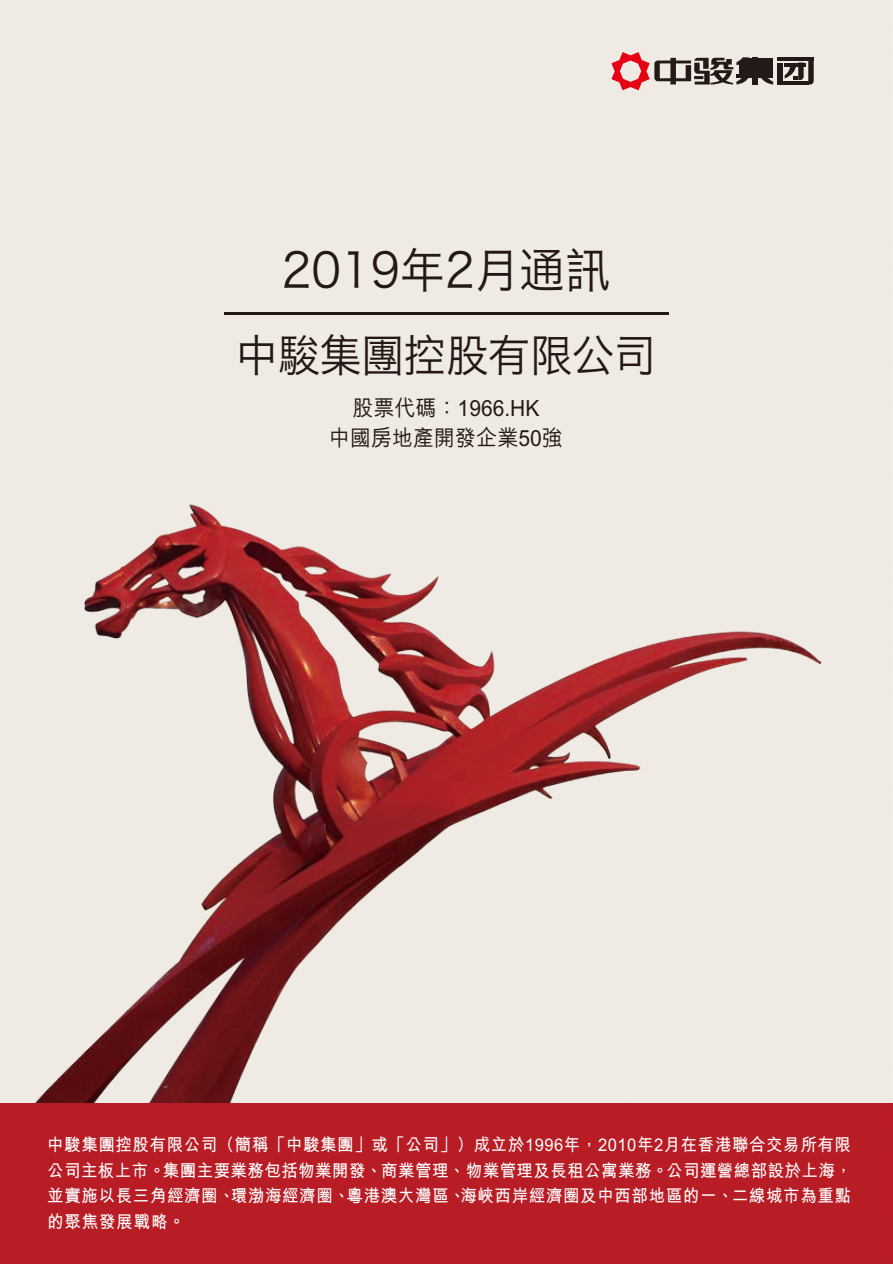
<style>
.page{position:relative;width:893px;height:1264px;background:#fff}
.page>*{position:absolute;margin:0;border:0;box-sizing:border-box;transform-origin:0 0}
.t1{font:47.7px "Hiragino Sans GB W3";color:#231816;scale:.94 1}
.t2{font:44.55px "Hiragino Sans GB W3";color:#231816;scale:.94 1}
.t3{font:500 22.2px/30px "M Hei HK";color:#231816;text-align:center;scale:.94 1}
.t4{font:700 17.55px/25.8px "M Hei HK";letter-spacing:.035em;color:#fff;text-align:justify;scale:.94 1}
</style>
<div class="page">
<div style="left:0;top:0;width:893px;height:1103px;background:#efebe4"></div>
<img style="left:34px;top:504px;width:787px;height:599px">
<div style="left:0;top:1103px;width:893px;height:160px;background:#b81d25"></div>
<img style="left:225px;top:313px;width:443px;height:1px">
<hr style="left:777px;top:57px;width:37px;height:3px;background:#231916">
<hr style="left:777px;top:81px;width:31px;height:3px;background:#231916">
<div style="left:777px;top:62px;width:5px;height:22px;background:#231916"></div>
<svg style="left:784px;top:60px;width:30px;height:24px"></svg>
<hr style="left:744px;top:59px;width:29px;height:3px;background:#231916">
<hr style="left:744px;top:63px;width:29px;height:3px;background:#231916">
<hr style="left:744px;top:66px;width:29px;height:3px;background:#231916">
<hr style="left:744px;top:70px;width:29px;height:3px;background:#231916">
<hr style="left:736px;top:74px;width:37px;height:3px;background:#231916">
<div style="left:752px;top:57px;width:5px;height:27px;background:#231916"></div>
<svg style="left:611px;top:52px;width:138px;height:38px;background:#b89592"></svg>
<svg style="left:760px;top:77px;width:13px;height:7px"></svg>
<h1 class="t1" style="left:282px;top:240px;width:350px">2019年2月通訊</h1>
<h2 class="t2" style="left:236px;top:328px;width:448px">中駿集團控股有限公司</h2>
<p class="t3" style="left:329px;top:391px;width:250px">股票代碼：1966.HK<br>中國房地產開發企業50強</p>
<p class="t4" style="left:47px;top:1129px;width:857px">中駿集團控股有限公司（簡稱「中駿集團」或「公司」）成立於1996年，2010年2月在香港聯合交易所有限公司主板上市。集團主要業務包括物業開發、商業管理、物業管理及長租公寓業務。公司運營總部設於上海，並實施以長三角經濟圈、環渤海經濟圈、粵港澳大灣區、海峽西岸經濟圈及中西部地區的一、二線城市為重點的聚焦發展戰略。</p>
</div>
